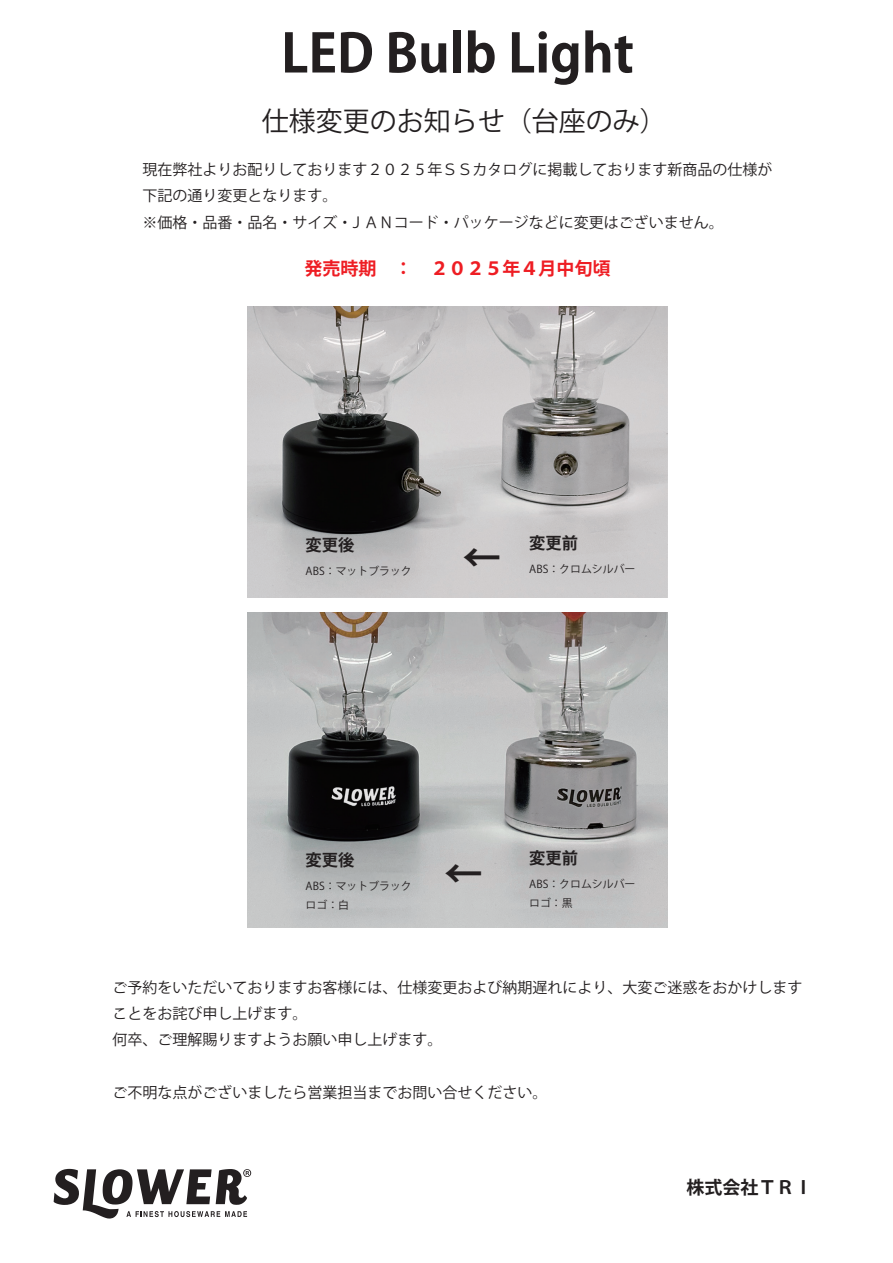
<style>
.page{position:relative;width:893px;height:1263px;background:#fff}
.page>*{position:absolute;margin:0;border:0;box-sizing:border-box;transform-origin:0 0}
.t1{font:700 52.35px "Koz Go Pr 6 N";color:#231f20}
.t2{font:700 38.55px "Koz Go Pr 6 N";color:#231f20}
.t3{font:27px "Koz Go Pr 6 N";color:#231f20}
.t4{font:700 18px "Koz Go Pr 6 N";color:#ee1d23}
.t5{font:700 18px "Koz Go Pr 6 N";color:#231f20}
.t6{font:700 16.35px "Koz Go Pr 6 N";color:#231f20}
.t7{font:15px/26.2px "Koz Go Pr 6 N";color:#231f20}
.t8{font:10.95px/19px "Koz Go Pr 6 N";color:#231f20}
</style>
<div class="page">
<img style="left:247px;top:612px;width:421px;height:315px">
<img style="left:247px;top:307px;width:421px;height:290px">
<svg style="left:54px;top:1169px;width:197px;height:49px"></svg>
<h1 class="t1" style="left:281px;top:24px;width:354px">LED Bulb Light</h1>
<h3 class="t3" style="left:262px;top:106px;width:406px">仕様変更のお知らせ（台座のみ）</h3>
<p class="t7" style="left:142px;top:157px;width:632px">現在弊社よりお配りしております２０２５年ＳＳカタログに掲載しております新商品の仕様が下記の通り変更となります。<br>※価格・品番・品名・サイズ・ＪＡＮコード・パッケージなどに変更はございません。</p>
<p class="t4" style="left:304px;top:258px;width:307px">発売時期　：　２０２５年４月中旬頃</p>
<p class="t6" style="left:306px;top:536px;width:50px">変更後</p>
<p class="t8" style="left:306px;top:562px;width:108px">ABS：マットブラック</p>
<h2 class="t2" style="left:463px;top:537px;width:40px">←</h2>
<p class="t6" style="left:529px;top:534px;width:50px">変更前</p>
<p class="t8" style="left:529px;top:560px;width:108px">ABS：クロムシルバー</p>
<p class="t6" style="left:306px;top:851px;width:50px">変更後</p>
<p class="t8" style="left:306px;top:877px;width:108px">ABS：マットブラックロゴ：白</p>
<h2 class="t2" style="left:444px;top:852px;width:40px">←</h2>
<p class="t6" style="left:529px;top:849px;width:50px">変更前</p>
<p class="t8" style="left:529px;top:875px;width:108px">ABS：クロムシルバーロゴ：黒</p>
<p class="t7" style="left:112px;top:974px;width:692px">ご予約をいただいておりますお客様には、仕様変更および納期遅れにより、大変ご迷惑をおかけしますことをお詫び申し上げます。<br>何卒、ご理解賜りますようお願い申し上げます。</p>
<p class="t7" style="left:112px;top:1079px;width:436px">ご不明な点がございましたら営業担当までお問い合せください。</p>
<p class="t5" style="left:687px;top:1177px;width:127px">株式会社ＴＲＩ</p>
</div>
